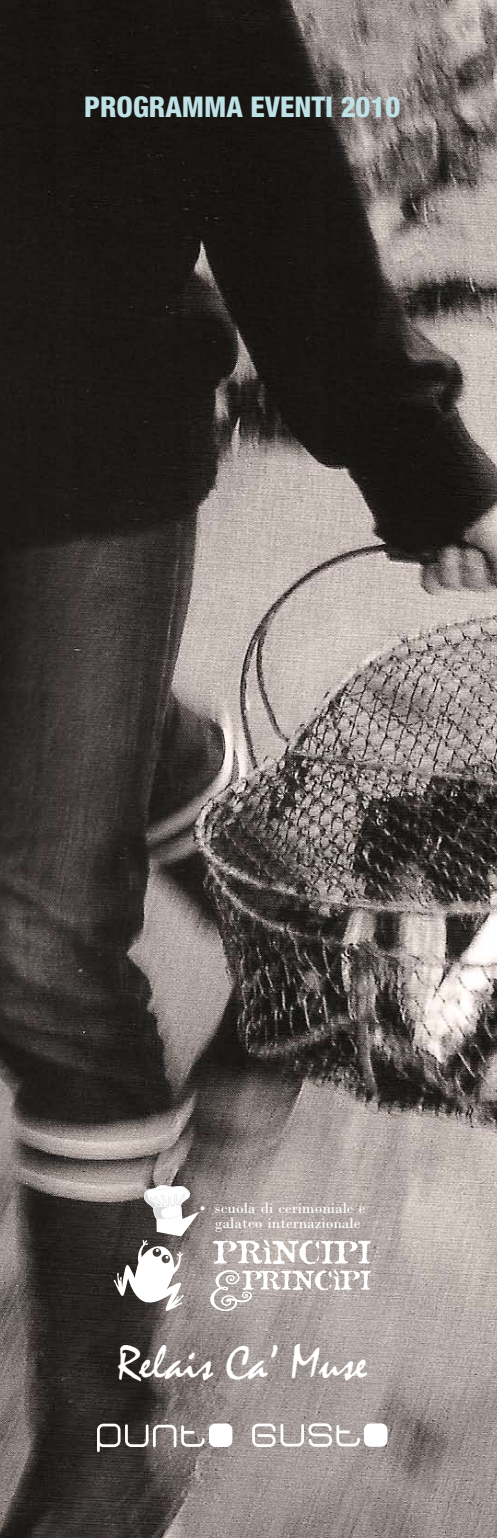
<style>
.page{position:relative;width:497px;height:1538px;background:#fff}
.page>*{position:absolute;margin:0;border:0;box-sizing:border-box;transform-origin:0 0}
.t1{font:49.35px "Mistral";color:#fff}
.t2{font:800 condensed 28.7px "Helvetica Neue LT Std";color:#bee2e6}
.t3{font:15.58px/15.6px "M Bodoni";color:#fff}
</style>
<div class="page">
<img style="left:0;top:0;width:496px;height:1538px">
<svg style="left:212px;top:1239px;width:158px;height:25px"></svg>
<svg style="left:210px;top:1270px;width:160px;height:41px"></svg>
<svg style="left:113px;top:1185px;width:91px;height:126px"></svg>
<svg style="left:97px;top:1423px;width:107px;height:29px"></svg>
<div style="left:209px;top:1423px;width:23px;height:24px;background:#fff;border-radius:6px"></div>
<svg style="left:252px;top:1423px;width:107px;height:24px"></svg>
<div style="left:363px;top:1423px;width:24px;height:24px;background:#fff;border-radius:6px"></div>
<p class="t2" style="left:84px;top:89px;width:317px">PROGRAMMA EVENTI 2010</p>
<p class="t3" style="left:215px;top:1200px;width:152px">scuola di cerimoniale e galateo internazionale</p>
<p class="t1" style="left:117px;top:1336px;width:251px">Relais Ca’ Muse</p>
</div>
